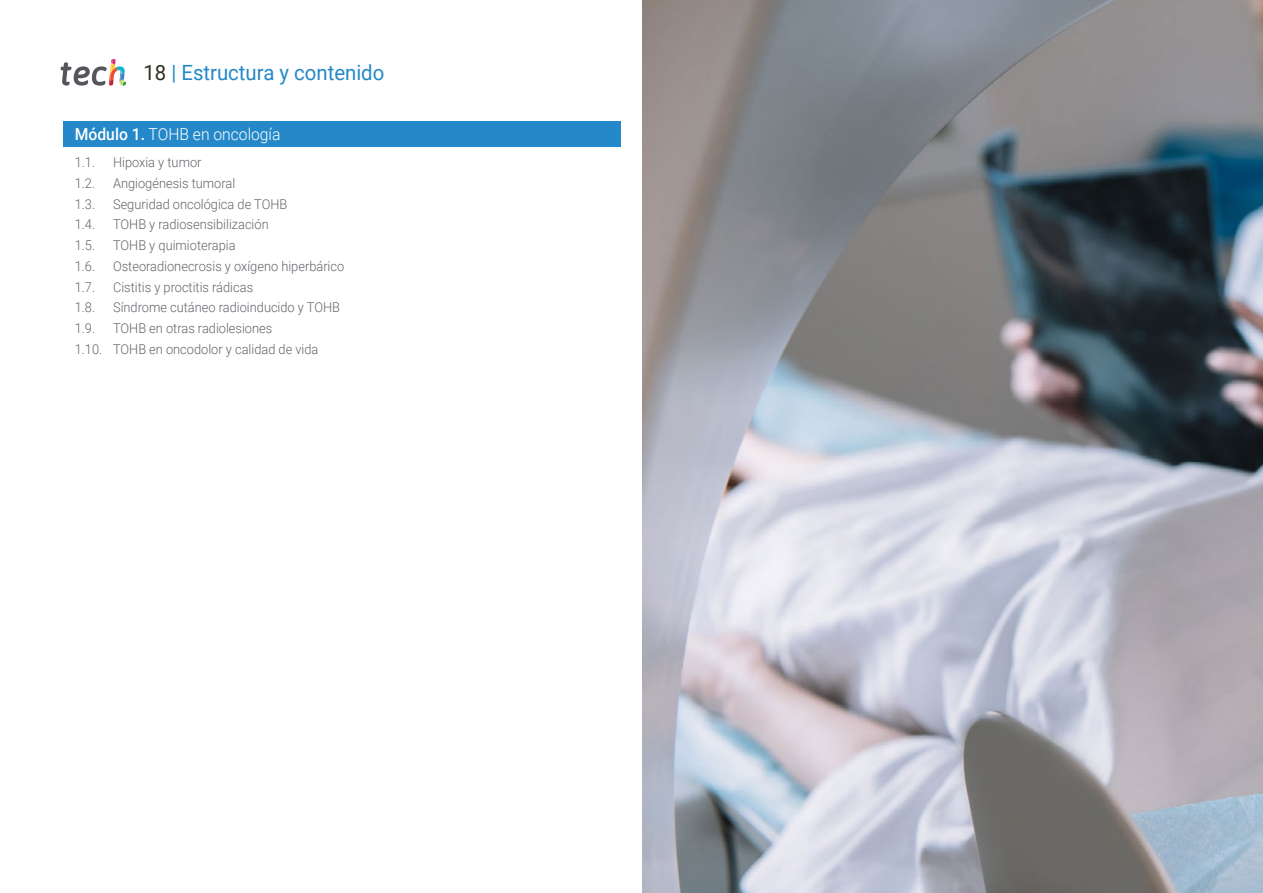
<style>
.page{position:relative;width:1263px;height:893px;background:#fff}
.page>*{position:absolute;margin:0;border:0;box-sizing:border-box;transform-origin:0 0}
.t1{font:21px "Roboto";color:#2488c9}
.t2{font:300 16.5px "Roboto";color:#fff;scale:.95 1}
.t3{font:300 13.5px/20.7px "Roboto";color:#61646a;text-align:center;scale:.95 1}
.s1{color:#312e20}
.s2{font-weight:500}
</style>
<div class="page">
<div style="left:64px;top:121px;width:557px;height:25px;background:#2488c9"></div>
<img style="left:642px;top:0;width:621px;height:893px">
<svg style="left:61px;top:59px;width:65px;height:27px"></svg>
<h1 class="t1" style="left:144px;top:57px;width:242px"><span class="s1">18</span> | Estructura y contenido</h1>
<p class="t2" style="left:75px;top:123px;width:218px"><span class="s2">Módulo 1.</span> TOHB en oncología</p>
<p class="t3" style="left:75px;top:151px;width:23px">1.1.</p>
<p class="t3" style="left:113px;top:151px;width:95px">Hipoxia y tumor</p>
<p class="t3" style="left:75px;top:172px;width:23px">1.2.</p>
<p class="t3" style="left:113px;top:172px;width:130px">Angiogénesis tumoral</p>
<p class="t3" style="left:75px;top:193px;width:23px">1.3.</p>
<p class="t3" style="left:113px;top:193px;width:185px">Seguridad oncológica de TOHB</p>
<p class="t3" style="left:75px;top:214px;width:23px">1.4.</p>
<p class="t3" style="left:113px;top:214px;width:165px">TOHB y radiosensibilización</p>
<p class="t3" style="left:75px;top:234px;width:23px">1.5.</p>
<p class="t3" style="left:113px;top:234px;width:130px">TOHB y quimioterapia</p>
<p class="t3" style="left:75px;top:255px;width:23px">1.6.</p>
<p class="t3" style="left:113px;top:255px;width:245px">Osteoradionecrosis y oxígeno hiperbárico</p>
<p class="t3" style="left:75px;top:276px;width:23px">1.7.</p>
<p class="t3" style="left:113px;top:276px;width:149px">Cistitis y proctitis rádicas</p>
<p class="t3" style="left:75px;top:297px;width:23px">1.8.</p>
<p class="t3" style="left:113px;top:297px;width:240px">Síndrome cutáneo radioinducido y TOHB</p>
<p class="t3" style="left:75px;top:317px;width:23px">1.9.</p>
<p class="t3" style="left:75px;top:317px;width:258px">TOHB en otras radiolesiones<br>1.10. TOHB en oncodolor y calidad de vida</p>
</div>
